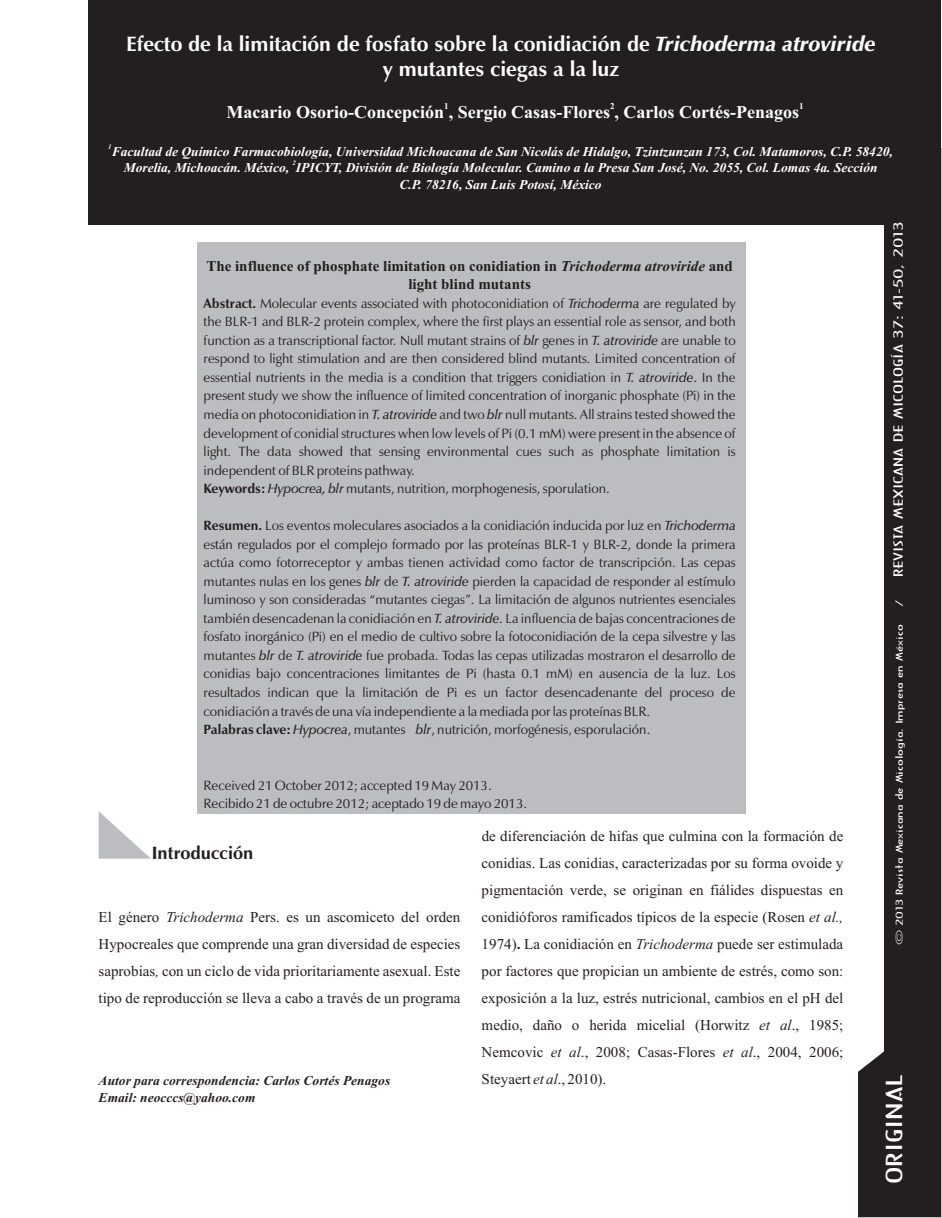
<style>
.page{position:relative;width:942px;height:1218px;background:#fff}
.page>*{position:absolute;margin:0;border:0;box-sizing:border-box;transform-origin:0 0}
.t1{font:700 21px/26px "Zapf Humanist 601 BT";color:#fff;text-align:center}
.t2{font:21px "Architecture Plain";color:#fff;scale:2 1}
.t3{font:700 18px "Times New Roman";color:#fff}
.t4{font:700 18px "Zapf Humanist 601 BT";color:#231f20}
.t5{font:15px/27px "Times New Roman";color:#231f20;text-align:justify}
.t6{font:700 15px/18.5px "Times New Roman";color:#231f20;text-align:center}
.t7{font:13.5px/18.5px "Zapf Humanist 601 BT";color:#231f20}
.t8{font:italic 700 13.5px/17.4px "Times New Roman";color:#fff;text-align:center}
.t9{font:italic 700 13.5px/17.4px "Times New Roman";color:#231f20}
.t10{font:12px "Architecture Plain";color:#fff;scale:2 1}
.t11{font:9px "Architecture Plain";color:#fff;scale:2 1}
.t12{font:700 9px "Times New Roman";color:#fff}
.t13{font:italic 700 6.75px "Times New Roman";color:#fff}
.s1{font-weight:900;font-style:italic}
.s2{font-style:italic}
.s3{font-weight:700}
.s4{font-weight:600;font-style:italic}
</style>
<div class="page">
<div style="left:88px;top:1px;width:852px;height:224px;background:#231f20"></div>
<div style="left:197px;top:242px;width:548px;height:571px;background:#bcbdc0"></div>
<svg style="left:99px;top:812px;width:51px;height:46px"></svg>
<svg style="left:858px;top:225px;width:82px;height:992px;fill:#231f20"></svg>
<h1 class="t1" style="left:126px;top:32px;width:750px">Efecto de la limitación de fosfato sobre la conidiación de <span class="s1">Trichoderma atroviride </span>y mutantes ciegas a la luz</h1>
<p class="t12" style="left:444px;top:103px;width:6px">1</p>
<p class="t12" style="left:610px;top:103px;width:6px">2</p>
<p class="t12" style="left:798px;top:103px;width:6px">1</p>
<h2 class="t3" style="left:226px;top:106px;width:574px">Macario Osorio-Concepción , Sergio Casas-Flores , Carlos Cortés-Penagos</h2>
<p class="t13" style="left:108px;top:145px;width:5px">1</p>
<p class="t8" style="left:112px;top:144px;width:782px">Facultad de Químico Farmacobiología, Universidad Michoacana de San Nicolás de Hidalgo, Tzintzunzan 173, Col. Matamoros, C.P. 58420,</p>
<p class="t13" style="left:292px;top:161px;width:5px">2</p>
<p class="t8" style="left:124px;top:160px;width:755px">Morelia, Michoacán. México, IPICYT, División de Biología Molecular. Camino a la Presa San José, No. 2055, Col. Lomas 4a. Sección<br>C.P. 78216, San Luis Potosí, México</p>
<p class="t6" style="left:206px;top:258px;width:528px">The influence of phosphate limitation on conidiation in <span class="s2">Trichoderma atroviride</span> and light blind mutants</p>
<p class="t7" style="left:203px;top:295px;width:533px"><span class="s3">Abstract.</span> Molecular events associated with photoconidiation of <span class="s4">Trichoderma</span> are regulated by the BLR-1 and BLR-2 protein complex, where the first plays an essential role as sensor, and both function as a transcriptional factor. Null mutant strains of <span class="s4">blr</span> genes in <span class="s4">T. atroviride</span> are unable to respond to light stimulation and are then considered blind mutants. Limited concentration of essential nutrients in the media is a condition that triggers conidiation in <span class="s4">T. atroviride</span>. In the present study we show the influence of limited concentration of inorganic phosphate (Pi) in the media on photoconidiation in <span class="s4">T. atroviride</span> and two <span class="s4">blr</span> null mutants. All strains tested showed the development of conidial structures when low levels of Pi (0.1 mM) were present in the absence of light. The data showed that sensing environmental cues such as phosphate limitation is independent of BLR proteins pathway.<br><span class="s3">Keywords:</span> <span class="s4">Hypocrea, blr</span> mutants, nutrition, morphogenesis, sporulation.</p>
<p class="t7" style="left:203px;top:517px;width:533px"><span class="s3">Resumen.</span> Los eventos moleculares asociados a la conidiación inducida por luz en <span class="s4">Trichoderma </span>están regulados por el complejo formado por las proteínas BLR-1 y BLR-2, donde la primera actúa como fotorreceptor y ambas tienen actividad como factor de transcripción. Las cepas mutantes nulas en los genes <span class="s4">blr</span> de <span class="s4">T. atroviride</span> pierden la capacidad de responder al estímulo luminoso y son consideradas “mutantes ciegas”. La limitación de algunos nutrientes esenciales también desencadenan la conidiación en <span class="s4">T. atroviride</span>. La influencia de bajas concentraciones de fosfato inorgánico (Pi) en el medio de cultivo sobre la fotoconidiación de la cepa silvestre y las mutantes <span class="s4">blr</span> de <span class="s4">T. atroviride</span> fue probada. Todas las cepas utilizadas mostraron el desarrollo de conidias bajo concentraciones limitantes de Pi (hasta 0.1 mM) en ausencia de la luz. Los resultados indican que la limitación de Pi es un factor desencadenante del proceso de conidiación a través de una vía independiente a la mediada por las proteínas BLR.<br><span class="s3">Palabras clave:</span> <span class="s4">Hypocrea</span>, mutantes <span class="s4">blr</span>, nutrición, morfogénesis, esporulación.</p>
<p class="t7" style="left:203px;top:777px;width:325px">Received 21 October 2012; accepted 19 May 2013.<br>Recibido 21 de octubre 2012; aceptado 19 de mayo 2013.</p>
<h2 class="t4" style="left:152px;top:845px;width:103px">Introducción</h2>
<p class="t5" style="left:99px;top:905px;width:363px">El género <span class="s2">Trichoderma</span> Pers. es un ascomiceto del orden Hypocreales que comprende una gran diversidad de especies saprobias<span class="s2">,</span> con un ciclo de vida prioritariamente asexual. Este tipo de reproducción se lleva a cabo a través de un programa</p>
<p class="t9" style="left:99px;top:1072px;width:293px">Autor para correspondencia: Carlos Cortés Penagos<br>Email: neocccs@yahoo.com</p>
<p class="t5" style="left:481px;top:823px;width:363px">de diferenciación de hifas que culmina con la formación de conidias. Las conidias, caracterizadas por su forma ovoide y pigmentación verde, se originan en fiálides dispuestas en conidióforos ramificados típicos de la especie (Rosen <span class="s2">et al., </span>1974)<span class="s3">.</span> La conidiación en <span class="s2">Trichoderma</span> puede ser estimulada por factores que propician un ambiente de estrés, como son: exposición a la luz, estrés nutricional, cambios en el pH del medio, daño o herida micelial (Horwitz <span class="s2">et al</span>., 1985; Nemcovic <span class="s2">et al</span>., 2008; Casas-Flores <span class="s2">et al</span>., 2004, 2006; Steyaert <span class="s2">et al</span>., 2010).</p>
<p class="t10" style="left:892px;top:577px;width:179px;rotate:-90deg">REVISTA MEXICANA DE MICOLOGÍA 37: 41-50, 2013</p>
<p class="t11" style="left:894px;top:607px;width:5px;rotate:-90deg">/</p>
<p class="t11" style="left:894px;top:945px;width:162px;rotate:-90deg">© 2013 Revista Mexicana de Micología. Impresa en México</p>
<h1 class="t2" style="left:884px;top:1184px;width:56px;rotate:-90deg">ORIGINAL</h1>
</div>
